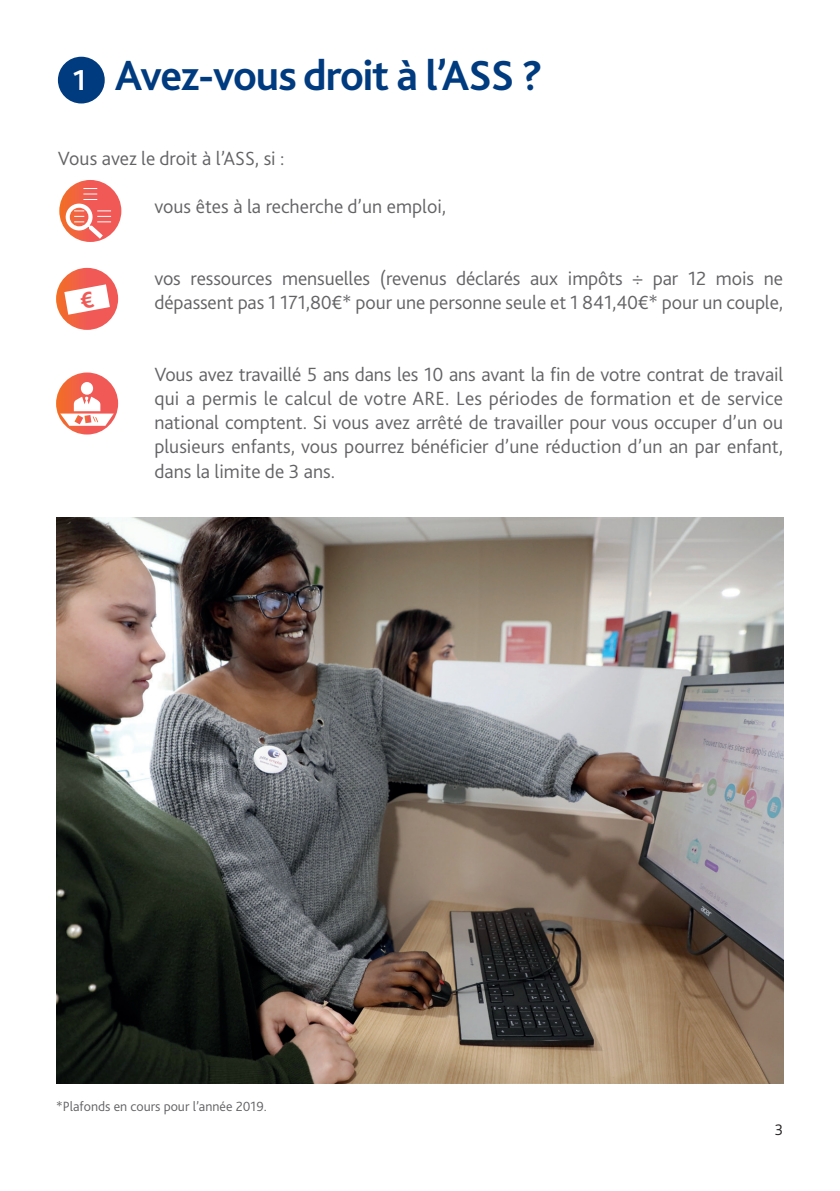
<style>
.page{position:relative;width:840px;height:1191px;background:#fff}
.page>*{position:absolute;margin:0;border:0;box-sizing:border-box;transform-origin:0 0}
.t1{font:700 44px "Bliss 2";letter-spacing:-.025em;color:#013b7f}
.t2{font:700 30px "Bliss 2";color:#fff}
.t3{font:300 20px/24px "Bliss 2";letter-spacing:-.005em;color:#636366}
.t4{font:300 16px "Bliss 2";color:#231f20}
.t5{font:300 14px "Bliss 2";color:#636366}
</style>
<div class="page">
<svg style="left:56px;top:372px;width:62px;height:62px"></svg>
<div style="left:81px;top:382px;width:12px;height:13px;background:#fff;border-radius:50%"></div>
<svg style="left:60px;top:397px;width:54px;height:29px"></svg>
<svg style="left:56px;top:268px;width:62px;height:62px;background:#f1614c"></svg>
<svg style="left:59px;top:180px;width:62px;height:62px"></svg>
<svg style="left:65px;top:188px;width:46px;height:51px"></svg>
<div style="left:58px;top:57px;width:47px;height:46px;background:#013b7f;border-radius:50%"></div>
<img style="left:56px;top:517px;width:726px;height:566px">
<svg style="left:64px;top:284px;width:46px;height:31px"></svg>
<p class="t2" style="left:73px;top:62px;width:15px">1</p>
<p class="t1" style="left:115px;top:48px;width:429px">Avez-vous droit à l’ASS ?</p>
<p class="t3" style="left:58px;top:147px;width:228px">Vous avez le droit à l’ASS, si :</p>
<p class="t3" style="left:154px;top:195px;width:293px">vous êtes à la recherche d’un emploi,</p>
<p class="t3" style="left:154px;top:267px;width:630px">vos ressources mensuelles (revenus déclarés aux impôts ÷ par 12 mois ne dépassent pas 1 171,80€* pour une personne seule et 1 841,40€* pour un couple,</p>
<p class="t3" style="left:154px;top:363px;width:630px;text-align:justify">Vous avez travaillé 5 ans dans les 10 ans avant la fin de votre contrat de travail qui a permis le calcul de votre ARE. Les périodes de formation et de service national comptent. Si vous avez arrêté de travailler pour vous occuper d’un ou plusieurs enfants, vous pourrez bénéficier d’une réduction d’un an par enfant, dans la limite de 3 ans.</p>
<p class="t5" style="left:56px;top:1097px;width:212px">*Plafonds en cours pour l’année 2019.</p>
<p class="t4" style="left:774px;top:1119px;width:10px">3</p>
</div>
